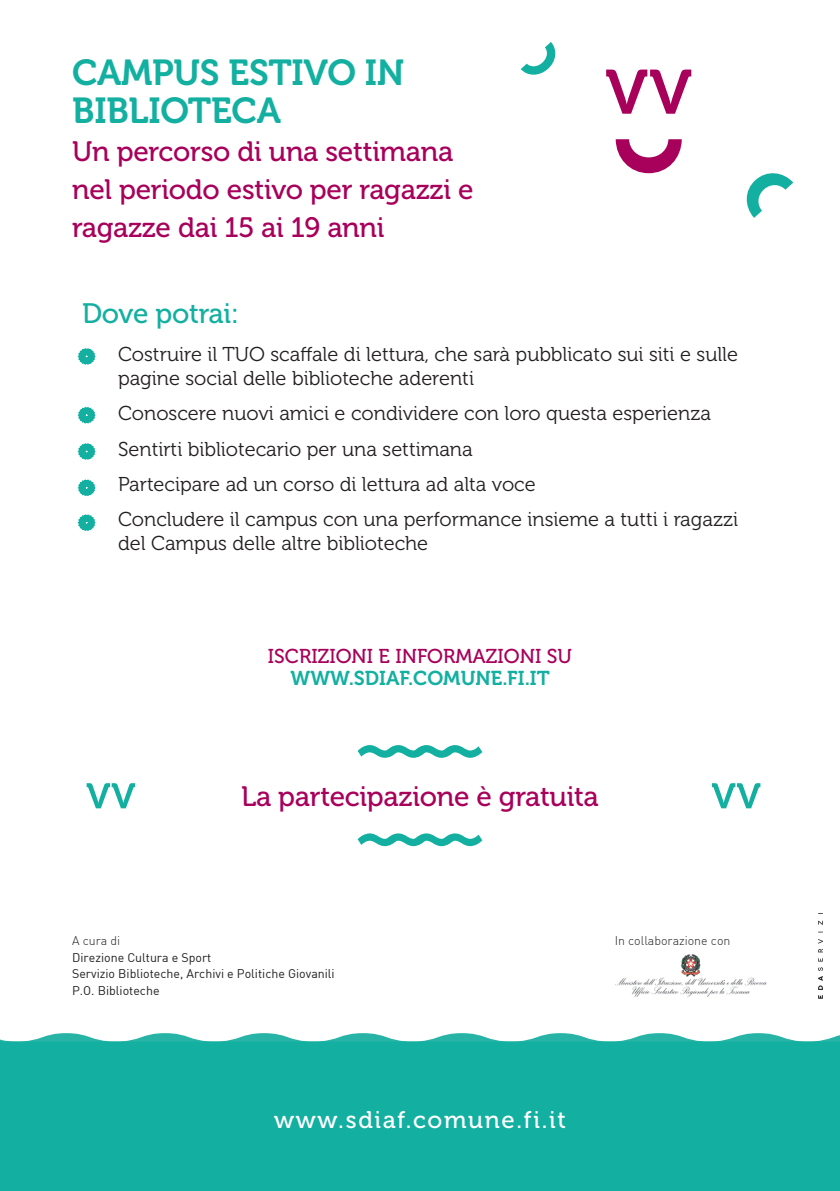
<style>
.page{position:relative;width:840px;height:1191px;background:#fff}
.page>*{position:absolute;margin:0;border:0;box-sizing:border-box;transform-origin:0 0}
.t1{font:36px/38px "Museo 700";letter-spacing:-.01em;color:#13b0a1}
.t2{font:28px/38px "Museo 500";letter-spacing:-.01em;color:#a8015b}
.t3{font:28px "Museo 500";letter-spacing:-.01em;color:#13b0a1}
.t4{font:24px "Museo 500";color:#fff}
.t5{font:20px/24px "Museo 300";color:#231f20}
.t6{font:20px "Museo 500";color:#a8015b}
.t7{font:20px "Museo 700";color:#13b0a1}
.t8{font:12.4px/16.6px "DIN";color:#231f20}
.t9{font:300 12.4px "DIN Alternate";color:#231f20}
</style>
<div class="page">
<svg style="left:0;top:1033px;width:839px;height:8px"></svg>
<div style="left:0;top:1041px;width:839px;height:150px;background:#13b0a1"></div>
<svg style="left:606px;top:70px;width:85px;height:44px"></svg>
<svg style="left:615px;top:139px;width:66px;height:34px"></svg>
<svg style="left:746px;top:173px;width:46px;height:45px"></svg>
<svg style="left:520px;top:42px;width:36px;height:33px"></svg>
<svg style="left:357px;top:833px;width:125px;height:13px"></svg>
<svg style="left:357px;top:745px;width:125px;height:13px"></svg>
<svg style="left:87px;top:783px;width:48px;height:25px"></svg>
<svg style="left:711px;top:783px;width:49px;height:25px"></svg>
<svg style="left:818px;top:913px;width:4px;height:85px"></svg>
<img style="left:615px;top:954px;width:152px;height:43px">
<svg style="left:77px;top:348px;width:19px;height:17px"></svg>
<svg style="left:77px;top:406px;width:19px;height:18px"></svg>
<svg style="left:77px;top:443px;width:19px;height:17px"></svg>
<svg style="left:77px;top:479px;width:19px;height:18px"></svg>
<svg style="left:77px;top:514px;width:19px;height:17px"></svg>
<h1 class="t1" style="left:72px;top:54px;width:334px">CAMPUS ESTIVO IN<br>BIBLIOTECA</h1>
<h2 class="t2" style="left:72px;top:133px;width:403px">Un percorso di una settimana nel periodo estivo per ragazzi e ragazze dai 15 ai 19 anni</h2>
<h2 class="t3" style="left:82px;top:298px;width:158px">Dove potrai:</h2>
<p class="t5" style="left:118px;top:342px;width:621px;text-indent:-36px">• Costruire il TUO scaffale di lettura, che sarà pubblicato sui siti e sulle pagine social delle biblioteche aderenti</p>
<p class="t5" style="left:82px;top:402px;width:630px">• Conoscere nuovi amici e condividere con loro questa esperienza</p>
<p class="t5" style="left:82px;top:437px;width:392px">• Sentirti bibliotecario per una settimana</p>
<p class="t5" style="left:82px;top:472px;width:455px">• Partecipare ad un corso di lettura ad alta voce</p>
<p class="t5" style="left:118px;top:508px;width:621px;text-indent:-36px">• Concludere il campus con una performance insieme a tutti i ragazzi del Campus delle altre biblioteche</p>
<p class="t6" style="left:268px;top:645px;width:305px">iscrizioni e informazioni su</p>
<p class="t7" style="left:290px;top:667px;width:261px">WWW.SDIAF.COMUNE.FI.IT</p>
<h2 class="t2" style="left:241px;top:778px;width:359px">La partecipazione è gratuita</h2>
<p class="t9" style="left:72px;top:932px;width:50px">A cura di</p>
<p class="t8" style="left:72px;top:948px;width:264px">Direzione Cultura e Sport<br>Servizio Biblioteche, Archivi e Politiche Giovanili<br>P.O. Biblioteche</p>
<p class="t4" style="left:274px;top:1106px;width:293px">www.sdiaf.comune.fi.it</p>
<p class="t9" style="left:614px;top:932px;width:117px">In collaborazione con</p>
</div>
